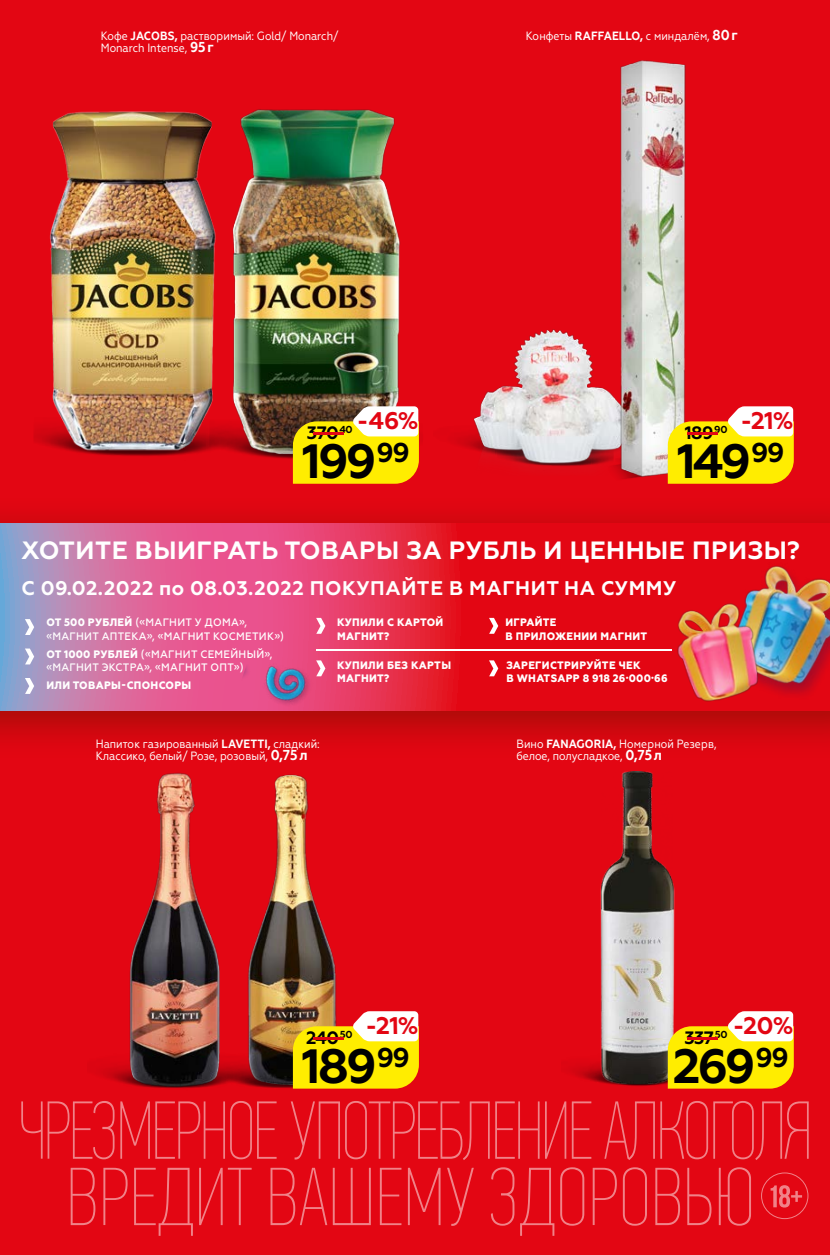
<style>
.page{position:relative;width:830px;height:1255px;background:#fff}
.page>*{position:absolute;margin:0;border:0;box-sizing:border-box;transform-origin:0 0}
.t1{font:700 48.15px "Geometria";letter-spacing:-.06em;color:#000}
.t2{font:700 25.05px "Geometria";letter-spacing:.02em;color:#fff}
.t3{font:700 24px "Geometria";color:#e30613}
.t4{font:700 19.8px "Geometria";letter-spacing:.03em;color:#fff}
.t5{font:700 17.85px "Geometria";letter-spacing:-.03em;color:#000}
.t6{font:12px/12px "Geometria Narrow";color:#fff}
.t7{font:800 10.8px/13.4px "Geometria";letter-spacing:.03em;color:#fff;scale:.95 1}
.t8{font:500 10.8px/13.4px "Geometria";letter-spacing:.03em;color:#fff;scale:.95 1}
.s1{font-weight:700}
.s2{font-weight:700;font-size:14.4px}
.s3{color:#e30613}
.s4{font-weight:800}
</style>
<div class="page">
<div style="left:0;top:0;width:829px;height:1254px;background:#e30613"></div>
<svg style="left:71px;top:1167px;width:679px;height:68px"></svg>
<svg style="left:21px;top:1101px;width:787px;height:59px"></svg>
<div style="left:760px;top:1172px;width:47px;height:46px;border:1px solid #fff;border-radius:50%"></div>
<svg style="left:770px;top:1185px;width:31px;height:22px"></svg>
<div style="left:0;top:496px;width:829px;height:263px;background:#8a1002;opacity:.75"></div>
<svg style="left:0;top:523px;width:829px;height:187px"></svg>
<svg style="left:25px;top:619px;width:9px;height:16px"></svg>
<svg style="left:25px;top:648px;width:9px;height:16px"></svg>
<svg style="left:25px;top:678px;width:9px;height:16px"></svg>
<svg style="left:316px;top:618px;width:9px;height:15px"></svg>
<svg style="left:489px;top:618px;width:9px;height:15px"></svg>
<hr style="left:316px;top:649px;width:355px;height:1px;background:#fff">
<svg style="left:489px;top:660px;width:9px;height:16px"></svg>
<img style="left:236px;top:634px;width:94px;height:87px">
<img style="left:0;top:582px;width:24px;height:154px">
<img style="left:719px;top:552px;width:110px;height:163px">
<img style="left:655px;top:596px;width:120px;height:120px">
<img style="left:37px;top:111px;width:160px;height:345px">
<img style="left:197px;top:109px;width:204px;height:354px">
<img style="left:466px;top:329px;width:152px;height:143px">
<img style="left:590px;top:431px;width:93px;height:53px">
<img style="left:618px;top:60px;width:68px;height:420px">
<img style="left:260px;top:1088px;width:113px;height:16px">
<img style="left:247px;top:774px;width:108px;height:318px">
<img style="left:88px;top:1039px;width:172px;height:65px">
<img style="left:125px;top:772px;width:111px;height:317px">
<img style="left:570px;top:1063px;width:140px;height:26px">
<img style="left:592px;top:771px;width:83px;height:312px">
<svg style="left:293px;top:406px;width:125px;height:77px;background:#ead833"></svg>
<svg style="left:667px;top:406px;width:126px;height:77px;background:#fbda3b"></svg>
<svg style="left:667px;top:1011px;width:126px;height:77px;background:#fad535"></svg>
<svg style="left:293px;top:1011px;width:125px;height:77px;background:#f6dc35"></svg>
<p class="t6" style="left:101px;top:29px;width:239px">Кофе <span class="s1">JACOBS,</span> растворимый: Gold/ Monarch/<br>Monarch Intense, <span class="s2">95г</span></p>
<p class="t6" style="left:525px;top:29px;width:213px">Конфеты <span class="s1">RAFFAELLO,</span> с миндалём, <span class="s2">80г</span></p>
<h3 class="t3" style="left:356px;top:406px;width:64px">-46%</h3>
<h1 class="t1" style="left:302px;top:432px;width:109px">199<sup>99</sup></h1>
<h3 class="t5" style="left:303px;top:422px;width:51px"><span class="s3">-</span>370<sup>40</sup></h3>
<h3 class="t3" style="left:740px;top:406px;width:55px">-21%</h3>
<h1 class="t1" style="left:677px;top:432px;width:109px">149<sup>99</sup></h1>
<h3 class="t5" style="left:677px;top:422px;width:51px"><span class="s3">-</span>189<sup>90</sup></h3>
<h2 class="t2" style="left:21px;top:535px;width:779px">ХОТИТЕ ВЫИГРАТЬ ТОВАРЫ ЗА РУБЛЬ И ЦЕННЫЕ ПРИЗЫ?</h2>
<h3 class="t4" style="left:21px;top:576px;width:656px">C 09.02.2022 по 08.03.2022 ПОКУПАЙТЕ В МАГНИТ НА СУММУ</h3>
<p class="t8" style="left:46px;top:616px;width:252px"><span class="s4">ОТ 500 РУБЛЕЙ</span> («МАГНИТ У ДОМА», «МАГНИТ АПТЕКА», «МАГНИТ КОСМЕТИК»)</p>
<p class="t8" style="left:46px;top:647px;width:239px"><span class="s4">ОТ 1000 РУБЛЕЙ</span> («МАГНИТ СЕМЕЙНЫЙ», «МАГНИТ ЭКСТРА», «МАГНИТ ОПТ»)</p>
<p class="t7" style="left:46px;top:679px;width:154px">ИЛИ ТОВАРЫ-СПОНСОРЫ</p>
<p class="t7" style="left:337px;top:616px;width:113px">КУПИЛИ С КАРТОЙ<br>МАГНИТ?</p>
<p class="t7" style="left:337px;top:658px;width:121px">КУПИЛИ БЕЗ КАРТЫ<br>МАГНИТ?</p>
<p class="t7" style="left:505px;top:616px;width:151px">ИГРАЙТЕ<br>В ПРИЛОЖЕНИИ МАГНИТ</p>
<p class="t7" style="left:506px;top:658px;width:171px">ЗАРЕГИСТРИРУЙТЕ ЧЕК<br>В WHATSAPP 8 918 26·000·66</p>
<p class="t6" style="left:96px;top:738px;width:225px">Напиток газированный <span class="s1">LAVETTI,</span> сладкий:<br>Классико, белый/ Розе, розовый, <span class="s2">0,75л</span></p>
<p class="t6" style="left:516px;top:738px;width:201px">Вино <span class="s1">FANAGORIA,</span> Номерной Резерв, белое, полусладкое, <span class="s2">0,75л</span></p>
<h3 class="t3" style="left:365px;top:1011px;width:55px">-21%</h3>
<h1 class="t1" style="left:302px;top:1037px;width:109px">189<sup>99</sup></h1>
<h3 class="t5" style="left:303px;top:1026px;width:51px"><span class="s3">-</span>240<sup>50</sup></h3>
<h3 class="t3" style="left:732px;top:1011px;width:62px">-20%</h3>
<h1 class="t1" style="left:672px;top:1037px;width:117px">269<sup>99</sup></h1>
<h3 class="t5" style="left:677px;top:1026px;width:51px"><span class="s3">-</span>337<sup>50</sup></h3>
</div>
